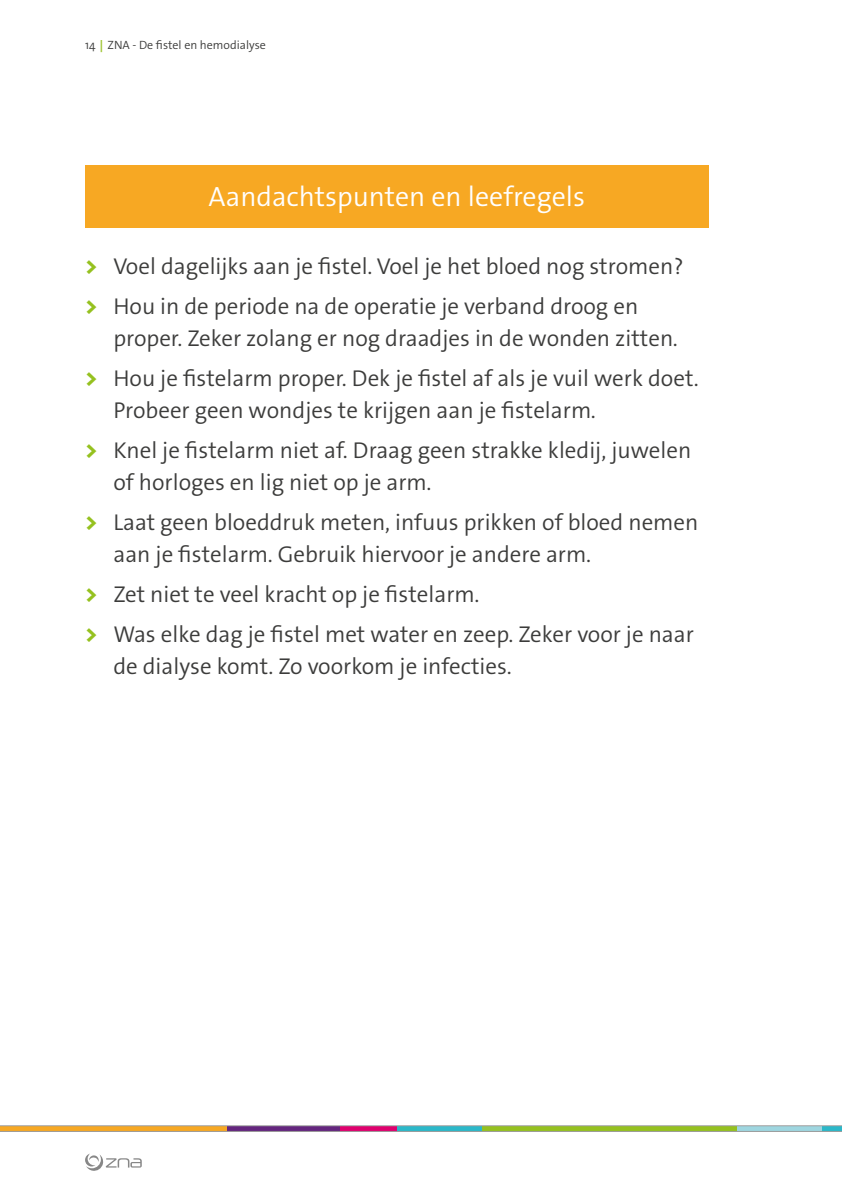
<style>
.page{position:relative;width:842px;height:1191px;background:#fff}
.page>*{position:absolute;margin:0;border:0;box-sizing:border-box;transform-origin:0 0}
.t1{font:300 28px "The Sans Os F";color:#fff}
.t2{font:300 23px/40px "The Sans Os F";color:#3c3c3b}
.t3{font:300 12px "The Sans Os F";color:#3c3c3b}
.s1{font-weight:700;color:#a2c73a}
.s2{font-weight:800;color:#95c11f}
</style>
<div class="page">
<svg style="left:0;top:1125px;width:842px;height:6px;background:#a49e6d"></svg>
<svg style="left:85px;top:1153px;width:57px;height:18px"></svg>
<div style="left:85px;top:165px;width:624px;height:62px;background:#f7a823"></div>
<p class="t3" style="left:85px;top:37px;width:182px">14<span class="s1">↕</span>ZNA - De fistel en hemodialyse</p>
<p class="t1" style="left:209px;top:179px;width:378px">Aandachtspunten en leefregels</p>
<p class="t2" style="left:85px;top:246px;width:600px"><span class="s2">&gt;</span> Voel dagelijks aan je fistel. Voel je het bloed nog stromen? <span class="s2">&gt;</span> Hou in de periode na de operatie je verband droog en</p>
<p class="t2" style="left:85px;top:318px;width:615px;text-align:center">proper. Zeker zolang er nog draadjes in de wonden zitten.<br><span class="s2">&gt;</span> Hou je fistelarm proper. Dek je fistel af als je vuil werk doet.</p>
<p class="t2" style="left:85px;top:390px;width:608px;text-indent:28px">Probeer geen wondjes te krijgen aan je fistelarm.<br><span class="s2">&gt;</span> Knel je fistelarm niet af. Draag geen strakke kledij, juwelen</p>
<p class="t2" style="left:85px;top:462px;width:615px;text-indent:28px">of horloges en lig niet op je arm.<br><span class="s2">&gt;</span> Laat geen bloeddruk meten, infuus prikken of bloed nemen</p>
<p class="t2" style="left:85px;top:534px;width:610px;text-indent:28px">aan je fistelarm. Gebruik hiervoor je andere arm.<br><span class="s2">&gt;</span> Zet niet te veel kracht op je fistelarm.<br><span class="s2">&gt;</span> Was elke dag je fistel met water en zeep. Zeker voor je naar</p>
<p class="t2" style="left:113px;top:646px;width:400px">de dialyse komt. Zo voorkom je infecties.</p>
</div>
